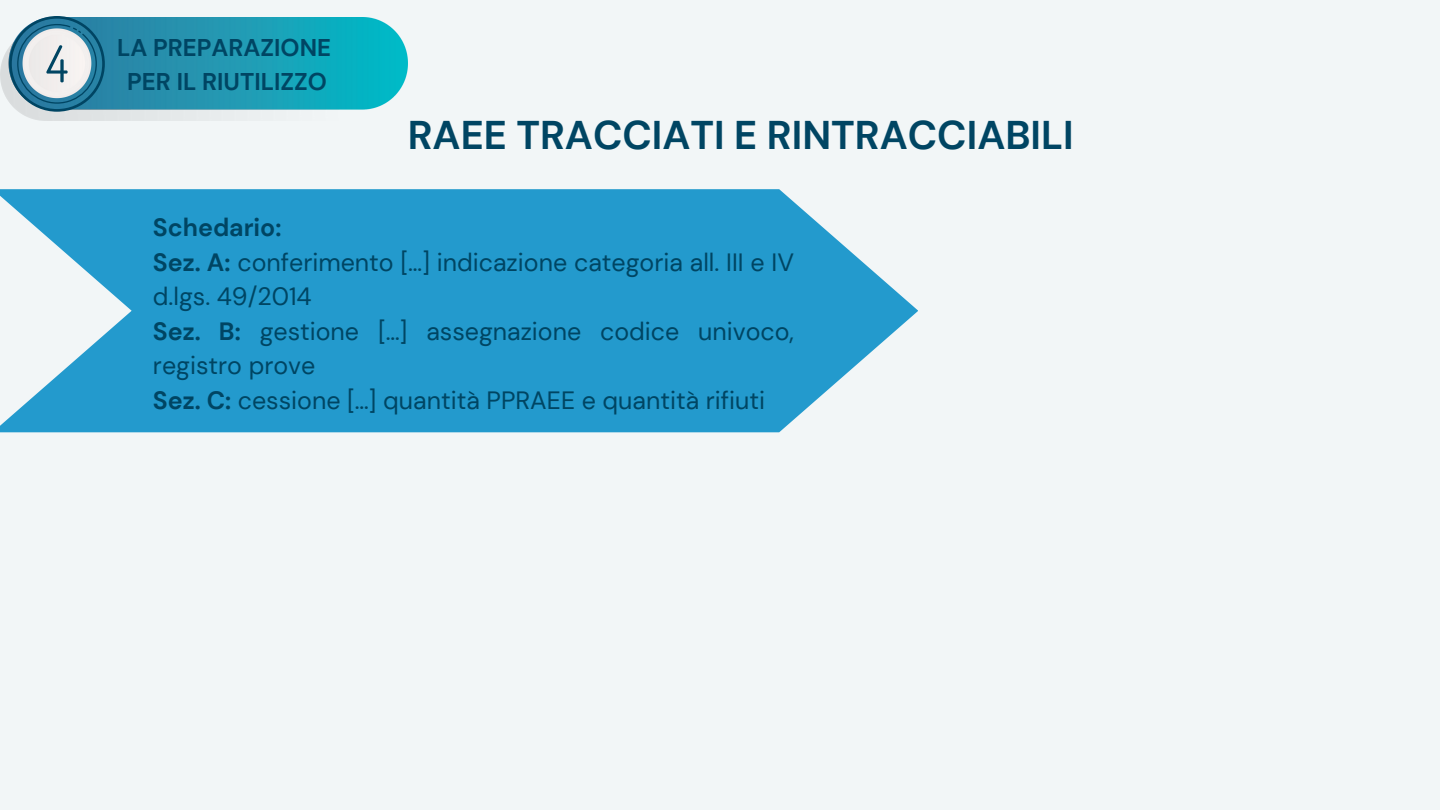
<style>
.page{position:relative;width:1440px;height:810px;background:#f2f6f7}
.page>*{position:absolute;margin:0;border:0;box-sizing:border-box;transform-origin:0 0}
.t1{font:700 40px "DM Sans";color:#004563}
.t2{font:25px/34.5px "DM Sans";color:#004563}
.t3{font:700 25px "DM Sans";color:#004563}
.t4{font:700 24.2px "DM Sans";color:#004563}
.s1{font-weight:700}
</style>
<div class="page">
<img style="left:0;top:18px;width:408px;height:102px">
<svg style="left:9px;top:16px;width:96px;height:96px"></svg>
<svg style="left:0;top:189px;width:918px;height:243px;background:#40a7d3"></svg>
<p class="t4" style="left:117px;top:32px;width:215px">LA PREPARAZIONE</p>
<p class="t4" style="left:127px;top:66px;width:201px">PER IL RIUTILIZZO</p>
<p class="t1" style="left:408px;top:109px;width:668px">RAEE TRACCIATI E RINTRACCIABILI</p>
<p class="t3" style="left:153px;top:212px;width:130px">Schedario:</p>
<p class="t2" style="left:153px;top:245px;width:643px"><span class="s1">Sez. A:</span> conferimento […] indicazione categoria all. III e IV d.lgs. 49/2014</p>
<p class="t2" style="left:153px;top:314px;width:643px"><span class="s1">Sez. B:</span> gestione […] assegnazione codice univoco, registro prove</p>
<p class="t2" style="left:153px;top:383px;width:614px"><span class="s1">Sez. C:</span> cessione […] quantità PPRAEE e quantità rifiuti</p>
</div>
